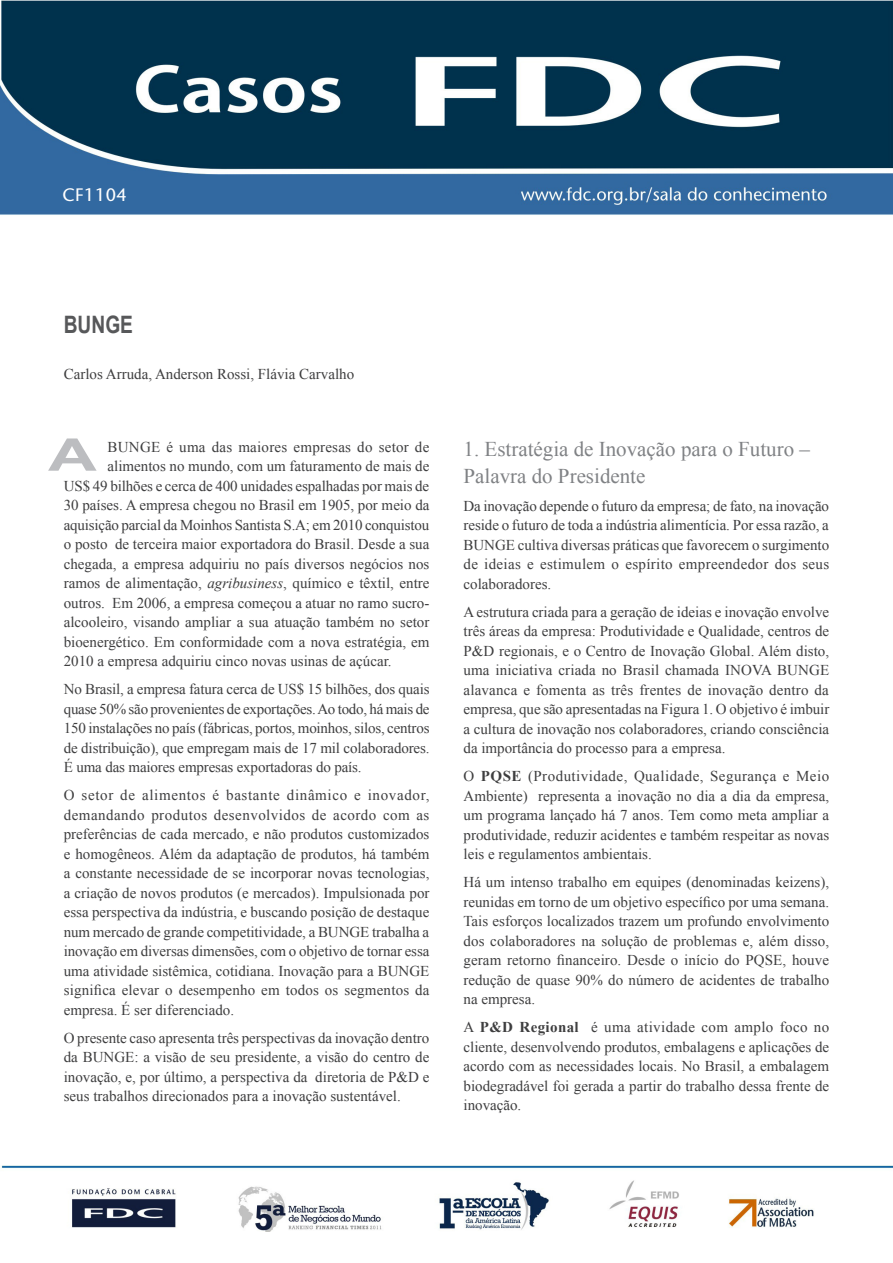
<style>
.page{position:relative;width:893px;height:1263px;background:#fff}
.page>*{position:absolute;margin:0;border:0;box-sizing:border-box;transform-origin:0 0}
.Titulo{font:700 45px "Arial";color:#bcbdc0;scale:1.5 1}
.Titulo-2{font:700 24px "Arial";color:#57585a;scale:.8 1}
.Subtitulo_2{font:21px/27px "Times New Roman";color:#808285}
.Subtitulo_1{font:18px "Stone Sans";letter-spacing:.025em;color:#fff}
.Corpo_do_texto{font:15px/19.5px "Times New Roman";color:#3e3e3f;text-align:justify}
.s1{font-style:italic}
.s2{font-weight:700}
</style>
<div class="page">
<img style="left:0;top:0;width:893px;height:1232px">
<p class="Subtitulo_1" style="left:62px;top:184px;width:66px">CF1104</p>
<p class="Titulo-2" style="left:64px;top:309px;width:88px">BUNGE</p>
<p class="Corpo_do_texto" style="left:64px;top:364px;width:292px">Carlos Arruda, Anderson Rossi, Flávia Carvalho</p>
<p class="Titulo" style="left:48px;top:425px;width:34px">A</p>
<p class="Corpo_do_texto" style="left:108px;top:437px;width:323px">BUNGE é uma das maiores empresas do setor de</p>
<p class="Corpo_do_texto" style="left:108px;top:456px;width:323px">alimentos no mundo, com um faturamento de mais de</p>
<p class="Corpo_do_texto" style="left:64px;top:476px;width:367px">US$ 49 bilhões e cerca de 400 unidades espalhadas por mais de</p>
<p class="Corpo_do_texto" style="left:64px;top:495px;width:367px">30 países. A empresa chegou no Brasil em 1905, por meio da</p>
<p class="Corpo_do_texto" style="left:64px;top:515px;width:367px">aquisição parcial da Moinhos Santista S.A; em 2010 conquistou</p>
<p class="Corpo_do_texto" style="left:64px;top:534px;width:367px">o posto de terceira maior exportadora do Brasil. Desde a sua</p>
<p class="Corpo_do_texto" style="left:64px;top:554px;width:367px">chegada, a empresa adquiriu no país diversos negócios nos</p>
<p class="Corpo_do_texto" style="left:64px;top:573px;width:367px">ramos de alimentação, <span class="s1">agribusiness</span>, químico e têxtil, entre</p>
<p class="Corpo_do_texto" style="left:64px;top:593px;width:367px">outros. Em 2006, a empresa começou a atuar no ramo sucro-</p>
<p class="Corpo_do_texto" style="left:64px;top:612px;width:367px">alcooleiro, visando ampliar a sua atuação também no setor</p>
<p class="Corpo_do_texto" style="left:64px;top:632px;width:367px">bioenergético. Em conformidade com a nova estratégia, em</p>
<p class="Corpo_do_texto" style="left:64px;top:651px;width:329px">2010 a empresa adquiriu cinco novas usinas de açúcar.</p>
<p class="Corpo_do_texto" style="left:64px;top:679px;width:367px">No Brasil, a empresa fatura cerca de US$ 15 bilhões, dos quais quase 50% são provenientes de exportações. Ao todo, há mais de 150 instalações no país (fábricas, portos, moinhos, silos, centros de distribuição), que empregam mais de 17 mil colaboradores.<br>É uma das maiores empresas exportadoras do país.</p>
<p class="Corpo_do_texto" style="left:64px;top:785px;width:367px">O setor de alimentos é bastante dinâmico e inovador, demandando produtos desenvolvidos de acordo com as preferências de cada mercado, e não produtos customizados e homogêneos. Além da adaptação de produtos, há também a constante necessidade de se incorporar novas tecnologias, a criação de novos produtos (e mercados). Impulsionada por essa perspectiva da indústria, e buscando posição de destaque num mercado de grande competitividade, a BUNGE trabalha a inovação em diversas dimensões, com o objetivo de tornar essa uma atividade sistêmica, cotidiana. Inovação para a BUNGE significa elevar o desempenho em todos os segmentos da empresa. É ser diferenciado.</p>
<p class="Corpo_do_texto" style="left:64px;top:1028px;width:367px">O presente caso apresenta três perspectivas da inovação dentro da BUNGE: a visão de seu presidente, a visão do centro de inovação, e, por último, a perspectiva da diretoria de P&amp;D e seus trabalhos direcionados para a inovação sustentável.</p>
<p class="Subtitulo_2" style="left:463px;top:435px;width:348px">1. Estratégia de Inovação para o Futuro –<br>Palavra do Presidente</p>
<p class="Corpo_do_texto" style="left:463px;top:496px;width:367px">Da inovação depende o futuro da empresa; de fato, na inovação reside o futuro de toda a indústria alimentícia. Por essa razão, a BUNGE cultiva diversas práticas que favorecem o surgimento de ideias e estimulem o espírito empreendedor dos seus colaboradores.</p>
<p class="Corpo_do_texto" style="left:463px;top:602px;width:367px">A estrutura criada para a geração de ideias e inovação envolve três áreas da empresa: Produtividade e Qualidade, centros de P&amp;D regionais, e o Centro de Inovação Global. Além disto, uma iniciativa criada no Brasil chamada INOVA BUNGE alavanca e fomenta as três frentes de inovação dentro da empresa, que são apresentadas na Figura 1. O objetivo é imbuir a cultura de inovação nos colaboradores, criando consciência da importância do processo para a empresa.</p>
<p class="Corpo_do_texto" style="left:463px;top:766px;width:367px">O <span class="s2">PQSE</span> (Produtividade, Qualidade, Segurança e Meio Ambiente) representa a inovação no dia a dia da empresa, um programa lançado há 7 anos. Tem como meta ampliar a produtividade, reduzir acidentes e também respeitar as novas leis e regulamentos ambientais.</p>
<p class="Corpo_do_texto" style="left:463px;top:872px;width:367px">Há um intenso trabalho em equipes (denominadas keizens), reunidas em torno de um objetivo específico por uma semana.<br>Tais esforços localizados trazem um profundo envolvimento dos colaboradores na solução de problemas e, além disso, geram retorno financeiro. Desde o início do PQSE, houve redução de quase 90% do número de acidentes de trabalho na empresa.</p>
<p class="Corpo_do_texto" style="left:463px;top:1017px;width:367px">A <span class="s2">P&amp;D Regional</span> é uma atividade com amplo foco no cliente, desenvolvendo produtos, embalagens e aplicações de acordo com as necessidades locais. No Brasil, a embalagem biodegradável foi gerada a partir do trabalho dessa frente de inovação.</p>
</div>
